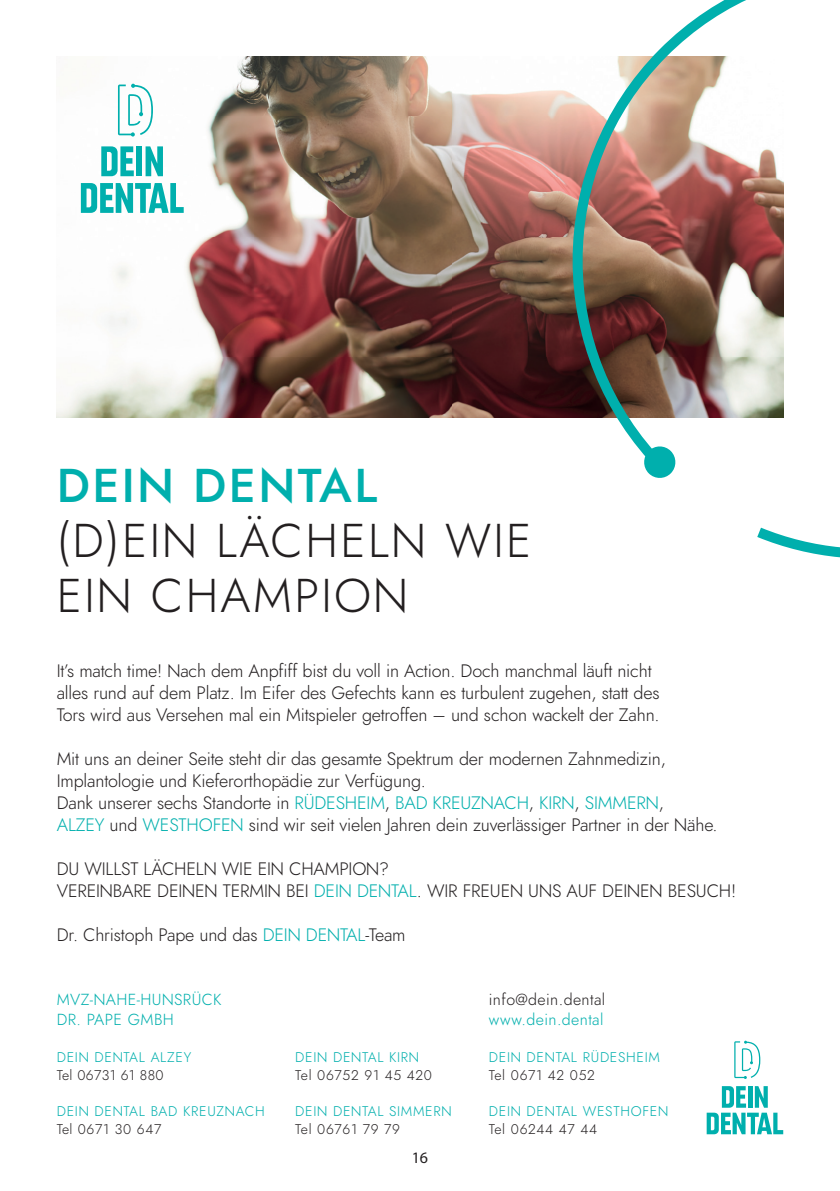
<style>
.page{position:relative;width:840px;height:1191px;background:#fff}
.page>*{position:absolute;margin:0;border:0;box-sizing:border-box;transform-origin:0 0}
.t1{font:300 47.4px/54.8px "Jost";letter-spacing:.05em;color:#231f20}
.t2{font:500 47.4px "Jost";letter-spacing:.05em;color:#00afad}
.t3{font:300 18px/22px "Jost";letter-spacing:-.01em;color:#231f20}
.t4{font:300 16px/20px "Jost";letter-spacing:.025em;color:#00afad}
.t5{font:300 16px "Jost";letter-spacing:.025em;color:#231f20}
.t6{font:16px "Myriad Pro";color:#231f20}
.t7{font:300 14px "Jost";letter-spacing:.05em;color:#00afad}
.t8{font:300 14px "Jost";letter-spacing:.05em;color:#231f20}
.s1{color:#00afad}
</style>
<div class="page">
<img style="left:57px;top:57px;width:477px;height:361px">
<svg style="left:81px;top:183px;width:103px;height:30px"></svg>
<svg style="left:101px;top:146px;width:33px;height:30px"></svg>
<div style="left:136px;top:146px;width:6px;height:30px;background:#00afad"></div>
<svg style="left:145px;top:146px;width:18px;height:30px"></svg>
<svg style="left:118px;top:84px;width:35px;height:52px"></svg>
<img style="left:534px;top:1px;width:305px;height:557px">
<svg style="left:642px;top:445px;width:34px;height:34px"></svg>
<svg style="left:706px;top:1086px;width:76px;height:48px"></svg>
<svg style="left:734px;top:1040px;width:26px;height:39px"></svg>
<svg style="left:723px;top:0;width:23px;height:1px"></svg>
<h1 class="t2" style="left:57px;top:453px;width:322px">DEIN DENTAL</h1>
<h1 class="t1" style="left:57px;top:513px;width:476px">(D)EIN LÄCHELN WIE<br>EIN CHAMPION</h1>
<p class="t3" style="left:57px;top:660px;width:604px">It’s match time! Nach dem Anpfiff bist du voll in Action. Doch manchmal läuft nicht alles rund auf dem Platz. Im Eifer des Gefechts kann es turbulent zugehen, statt des<br>Tors wird aus Versehen mal ein Mitspieler getroffen – und schon wackelt der Zahn.</p>
<p class="t3" style="left:57px;top:748px;width:662px">Mit uns an deiner Seite steht dir das gesamte Spektrum der modernen Zahnmedizin, Implantologie und Kieferorthopädie zur Verfügung.<br>Dank unserer sechs Standorte in <span class="s1">RÜDESHEIM</span>, <span class="s1">BAD KREUZNACH</span>, <span class="s1">KIRN</span>, <span class="s1">SIMMERN</span>,<br><span class="s1">ALZEY</span> und <span class="s1">WESTHOFEN</span> sind wir seit vielen Jahren dein zuverlässiger Partner in der Nähe.</p>
<p class="t3" style="left:57px;top:858px;width:680px">DU WILLST LÄCHELN WIE EIN CHAMPION?<br>VEREINBARE DEINEN TERMIN BEI <span class="s1">DEIN DENTAL</span>. WIR FREUEN UNS AUF DEINEN BESUCH!</p>
<p class="t3" style="left:57px;top:924px;width:350px">Dr. Christoph Pape und das <span class="s1">DEIN DENTAL</span>-Team</p>
<p class="t4" style="left:57px;top:989px;width:166px">MVZ-NAHE-HUNSRÜCK<br>DR. PAPE GMBH</p>
<p class="t7" style="left:57px;top:1048px;width:136px">DEIN DENTAL ALZEY</p>
<p class="t8" style="left:57px;top:1066px;width:108px">Tel 06731 61 880</p>
<p class="t7" style="left:57px;top:1102px;width:209px">DEIN DENTAL BAD KREUZNACH</p>
<p class="t8" style="left:57px;top:1120px;width:106px">Tel 0671 30 647</p>
<p class="t7" style="left:295px;top:1048px;width:125px">DEIN DENTAL KIRN</p>
<p class="t8" style="left:295px;top:1066px;width:138px">Tel 06752 91 45 420</p>
<p class="t7" style="left:295px;top:1102px;width:158px">DEIN DENTAL SIMMERN</p>
<p class="t8" style="left:295px;top:1120px;width:106px">Tel 06761 79 79</p>
<p class="t6" style="left:411px;top:1148px;width:18px">16</p>
<p class="t5" style="left:488px;top:988px;width:118px">info@dein.dental</p>
<p class="t4" style="left:488px;top:1009px;width:116px">www.dein.dental</p>
<p class="t7" style="left:488px;top:1048px;width:172px">DEIN DENTAL RÜDESHEIM</p>
<p class="t8" style="left:488px;top:1066px;width:107px">Tel 0671 42 052</p>
<p class="t7" style="left:488px;top:1102px;width:181px">DEIN DENTAL WESTHOFEN</p>
<p class="t8" style="left:488px;top:1120px;width:110px">Tel 06244 47 44</p>
</div>
